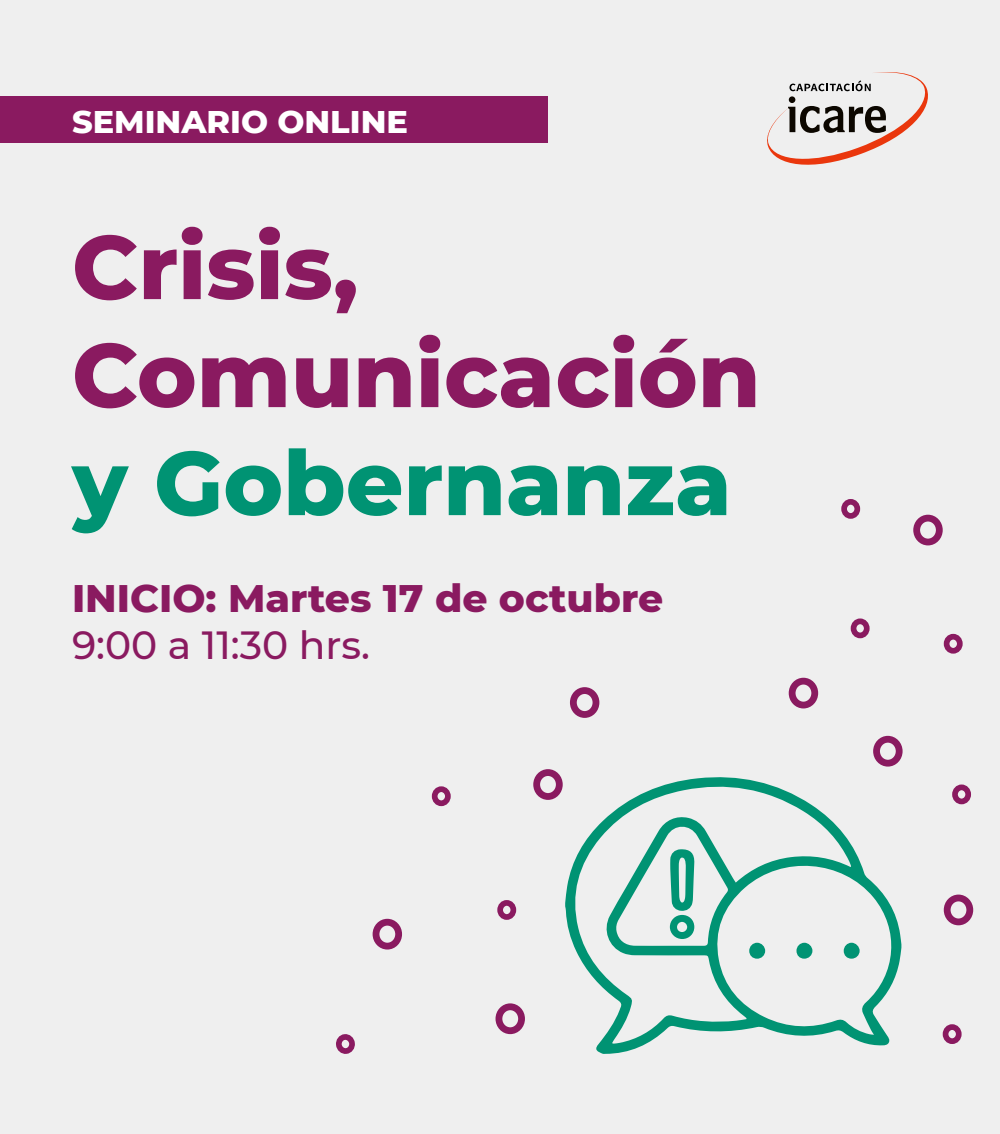
<style>
.page{position:relative;width:1000px;height:1134px;background:#efefef}
.page>*{position:absolute;margin:0;border:0;box-sizing:border-box;transform-origin:0 0}
.t1{font:800 90px/108px "Montserrat";color:#8a1a60}
.t2{font:800 90px "Montserrat";color:#009373}
.t3{font:800 39.2px "Montserrat";color:#8a1a60}
.t4{font:500 39.2px "Montserrat";color:#8a1a60}
.t5{font:800 32px "Montserrat";color:#fff}
</style>
<div class="page">
<div style="left:944px;top:894px;width:29px;height:31px;border:7px solid #8a1a60;border-radius:50%"></div>
<div style="left:570px;top:687px;width:29px;height:31px;border:7px solid #8a1a60;border-radius:50%"></div>
<div style="left:533px;top:769px;width:30px;height:31px;border:7px solid #8a1a60;border-radius:50%"></div>
<div style="left:496px;top:1003px;width:29px;height:31px;border:7px solid #8a1a60;border-radius:50%"></div>
<div style="left:873px;top:736px;width:30px;height:30px;border:7px solid #8a1a60;border-radius:50%"></div>
<div style="left:373px;top:919px;width:29px;height:30px;border:7px solid #8a1a60;border-radius:50%"></div>
<div style="left:789px;top:678px;width:29px;height:30px;border:7px solid #8a1a60;border-radius:50%"></div>
<div style="left:913px;top:515px;width:30px;height:30px;border:7px solid #8a1a60;border-radius:50%"></div>
<div style="left:336px;top:1034px;width:19px;height:20px;border:6px solid #8a1a60;border-radius:50%"></div>
<div style="left:943px;top:1024px;width:19px;height:20px;border:6px solid #8a1a60;border-radius:50%"></div>
<div style="left:952px;top:784px;width:19px;height:20px;border:6px solid #8a1a60;border-radius:50%"></div>
<div style="left:432px;top:786px;width:19px;height:20px;border:6px solid #8a1a60;border-radius:50%"></div>
<div style="left:497px;top:900px;width:19px;height:20px;border:6px solid #8a1a60;border-radius:50%"></div>
<div style="left:851px;top:618px;width:19px;height:20px;border:6px solid #8a1a60;border-radius:50%"></div>
<div style="left:841px;top:499px;width:19px;height:20px;border:6px solid #8a1a60;border-radius:50%"></div>
<div style="left:944px;top:634px;width:19px;height:20px;border:6px solid #8a1a60;border-radius:50%"></div>
<svg style="left:767px;top:72px;width:161px;height:93px"></svg>
<div style="left:0;top:97px;width:548px;height:46px;background:#8a1a60"></div>
<svg style="left:565px;top:777px;width:336px;height:277px"></svg>
<div style="left:749px;top:943px;width:16px;height:16px;background:#009373;border-radius:50%"></div>
<div style="left:796px;top:943px;width:17px;height:16px;background:#009373;border-radius:50%"></div>
<div style="left:844px;top:943px;width:16px;height:16px;background:#009373;border-radius:50%"></div>
<svg style="left:670px;top:849px;width:25px;height:90px"></svg>
<p class="t5" style="left:72px;top:98px;width:337px">SEMINARIO ONLINE</p>
<h1 class="t1" style="left:72px;top:208px;width:690px">Crisis,<br>Comunicación</h1>
<h1 class="t2" style="left:72px;top:417px;width:661px">y Gobernanza</h1>
<p class="t3" style="left:72px;top:569px;width:593px">INICIO: Martes 17 de octubre</p>
<p class="t4" style="left:72px;top:617px;width:300px">9:00 a 11:30 hrs.</p>
</div>
